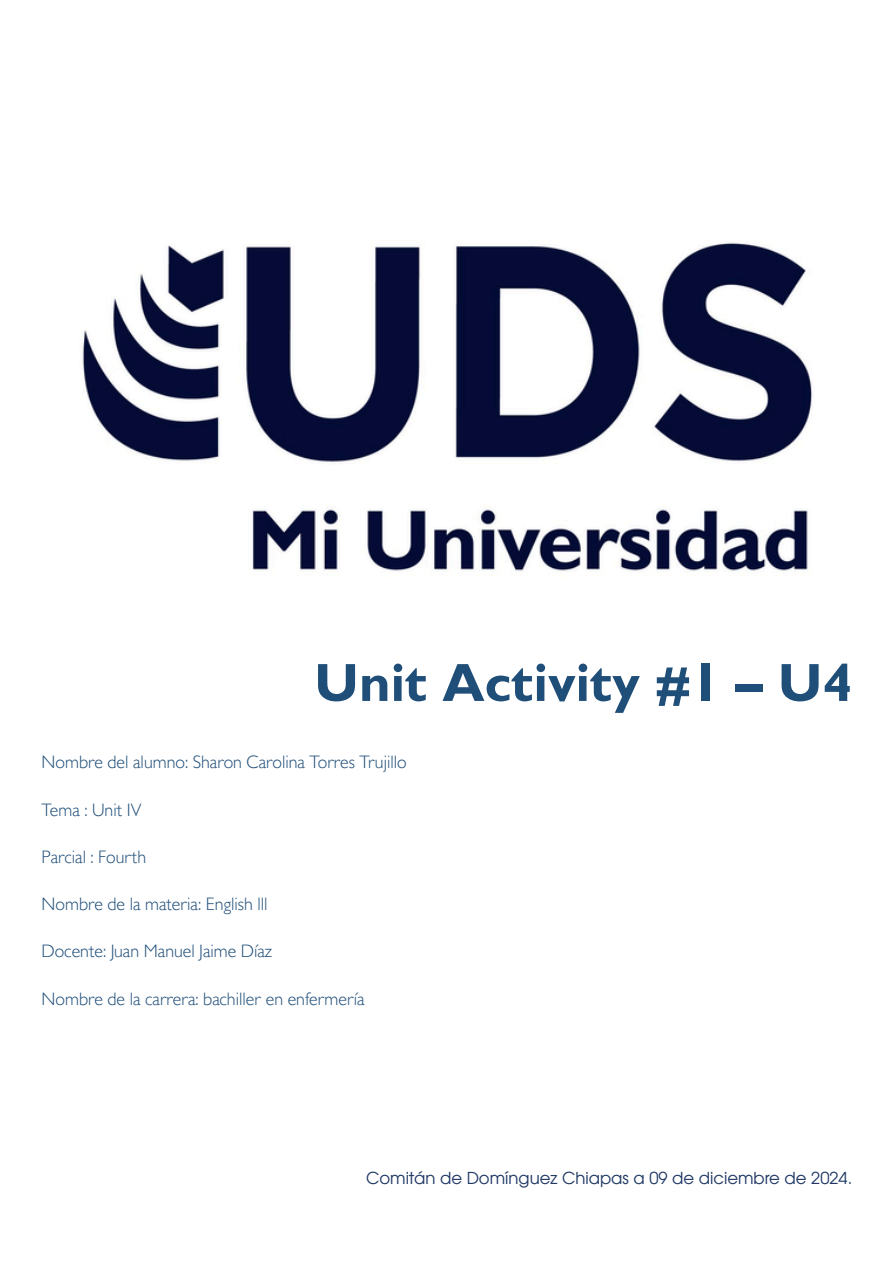
<style>
.page{position:relative;width:894px;height:1263px;background:#fff}
.page>*{position:absolute;margin:0;border:0;box-sizing:border-box;transform-origin:0 0}
.t1{font:700 54px "Gill Sans MT Std";color:#1f4e79}
.t2{font:300 18px "Gill Sans MT Std";color:#1f4e79}
.t3{font:16.5px "Evolventa";color:#1f3864}
</style>
<div class="page">
<img style="left:82px;top:242px;width:731px;height:329px">
<h1 class="t1" style="left:314px;top:664px;width:539px">Unit Activity #1 – U4</h1>
<h3 class="t2" style="left:42px;top:756px;width:366px">Nombre del alumno: Sharon Carolina Torres Trujillo</h3>
<h3 class="t2" style="left:42px;top:803px;width:101px">Tema : Unit IV</h3>
<h3 class="t2" style="left:42px;top:851px;width:106px">Parcial : Fourth</h3>
<h3 class="t2" style="left:42px;top:898px;width:227px">Nombre de la materia: English lll</h3>
<h3 class="t2" style="left:42px;top:945px;width:232px">Docente: Juan Manuel Jaime Díaz</h3>
<h3 class="t2" style="left:42px;top:992px;width:324px">Nombre de la carrera: bachiller en enfermería</h3>
<p class="t3" style="left:366px;top:1170px;width:487px">Comitán de Domínguez Chiapas a 09 de diciembre de 2024.</p>
</div>
